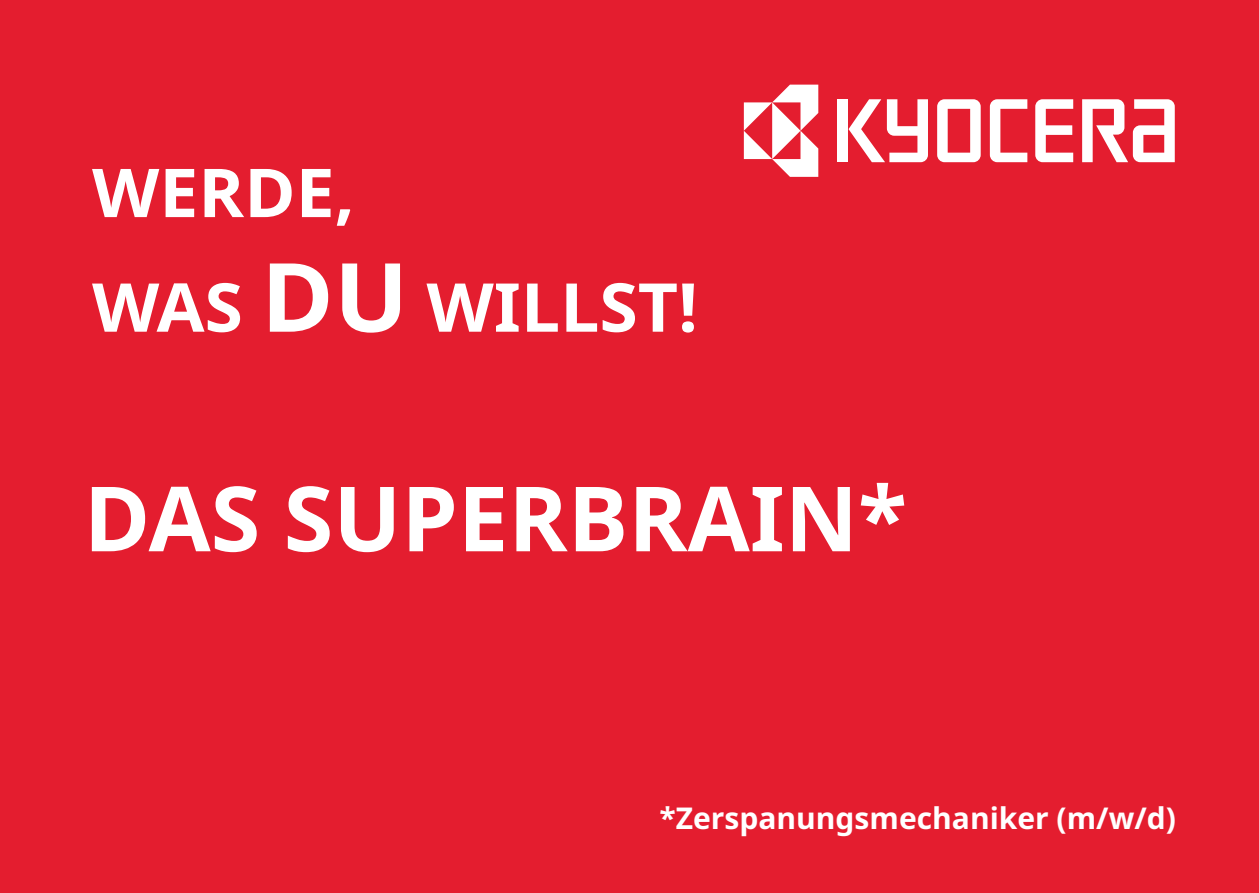
<style>
.page{position:relative;width:1259px;height:893px;background:#e41d2f}
.page>*{position:absolute;margin:0;border:0;box-sizing:border-box;transform-origin:0 0}
.t1{font:700 90px "Noto Sans";color:#fff}
.t2{font:700 67.5px/114.6px "Noto Sans";color:#fff}
.t3{font:700 30px "Noto Sans";color:#fff}
.s1{font-size:95.4px}
</style>
<div class="page">
<div style="left:837px;top:99px;width:10px;height:63px;background:#fff"></div>
<svg style="left:1082px;top:99px;width:92px;height:63px"></svg>
<svg style="left:1035px;top:99px;width:38px;height:63px"></svg>
<svg style="left:990px;top:99px;width:37px;height:63px"></svg>
<svg style="left:937px;top:99px;width:43px;height:63px"></svg>
<svg style="left:848px;top:99px;width:80px;height:63px"></svg>
<svg style="left:744px;top:85px;width:74px;height:92px"></svg>
<h2 class="t2" style="left:92px;top:137px;width:607px">WERDE,<br>WAS <span class="s1">DU</span> WILLST!</h2>
<h1 class="t1" style="left:84px;top:455px;width:825px">DAS SUPERBRAIN*</h1>
<p class="t3" style="left:659px;top:797px;width:518px">*Zerspanungsmechaniker (m/w/d)</p>
</div>
